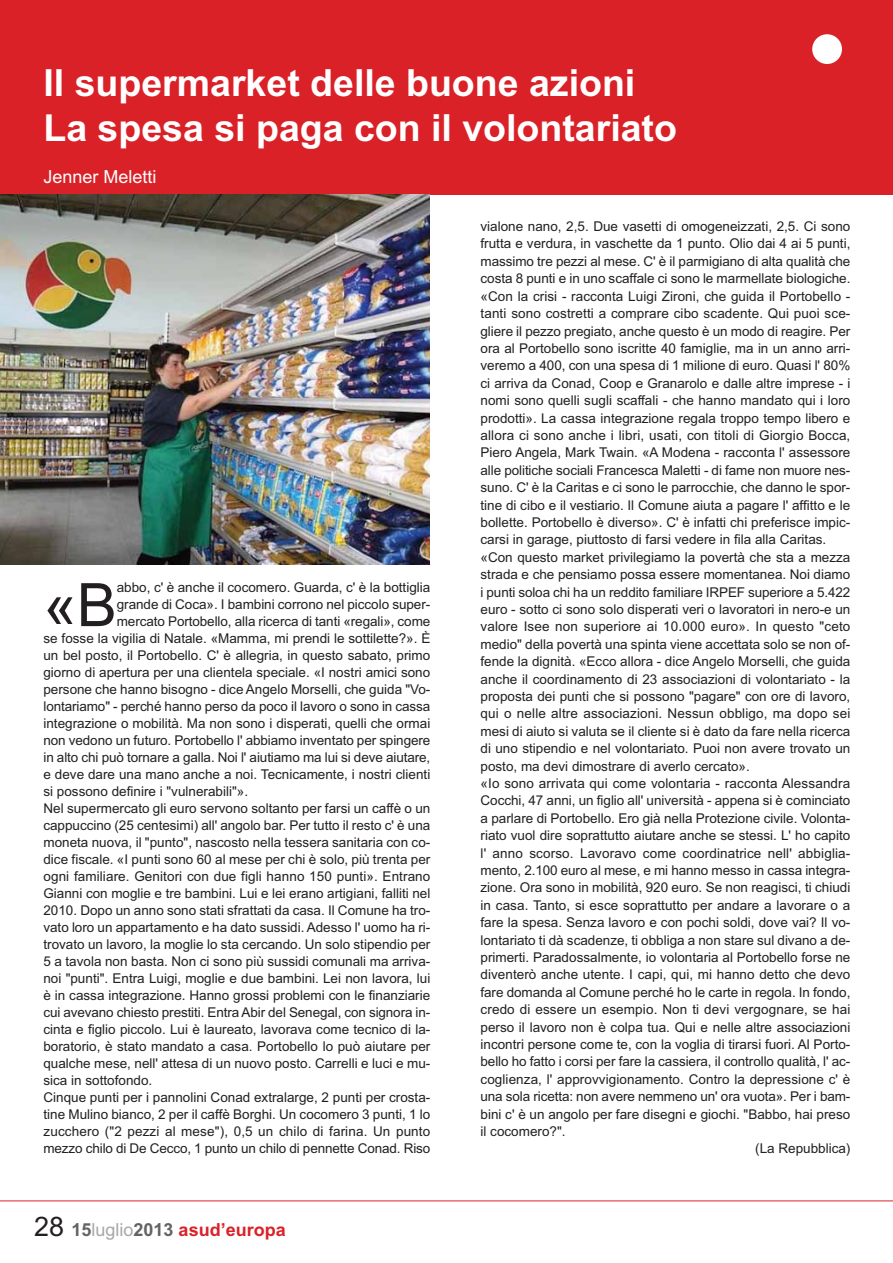
<style>
.page{position:relative;width:893px;height:1263px;background:#fff}
.page>*{position:absolute;margin:0;border:0;box-sizing:border-box;transform-origin:0 0}
.t1{font:60px "Arial";color:#231f20}
.t2{font:700 37.5px/45px "Arial";color:#fff}
.t3{font:700 18px "Arial";color:#da2128}
.t4{font:18px "Arial";color:#fff}
.t5{font:13.5px "Arial";color:#231f20}
.s1{font-weight:400;font-size:27px;color:#231f20}
.s2{color:#656262}
.s3{font-weight:400;color:#a9a7a6}
</style>
<div class="page">
<div style="left:0;top:0;width:892px;height:194px;background:#da2128"></div>
<div style="left:812px;top:34px;width:30px;height:30px;background:#fff;border-radius:50%"></div>
<img style="left:0;top:194px;width:429px;height:370px">
<hr style="left:0;top:1201px;width:892px;height:1px;background:#da2128">
<h2 class="t2" style="left:43px;top:64px;width:635px">Il supermarket delle buone azioni<br>La spesa si paga con il volontariato</h2>
<h3 class="t4" style="left:43px;top:171px;width:114px">Jenner Meletti</h3>
<h1 class="t1" style="left:43px;top:583px;width:75px">«B</h1>
<p class="t5" style="left:117px;top:583px;width:315px">abbo, c' è anche il cocomero. Guarda, c' è la bottiglia</p>
<p class="t5" style="left:117px;top:600px;width:315px">grande di Coca». I bambini corrono nel piccolo super-</p>
<p class="t5" style="left:117px;top:617px;width:315px">mercato Portobello, alla ricerca di tanti «regali», come</p>
<p class="t5" style="left:43px;top:634px;width:388px">se fosse la vigilia di Natale. «Mamma, mi prendi le sottilette?». È</p>
<p class="t5" style="left:43px;top:651px;width:388px">un bel posto, il Portobello. C' è allegria, in questo sabato, primo</p>
<p class="t5" style="left:43px;top:668px;width:388px">giorno di apertura per una clientela speciale. «I nostri amici sono</p>
<p class="t5" style="left:43px;top:685px;width:388px">persone che hanno bisogno - dice Angelo Morselli, che guida "Vo-</p>
<p class="t5" style="left:43px;top:702px;width:388px">lontariamo" - perché hanno perso da poco il lavoro o sono in cassa</p>
<p class="t5" style="left:43px;top:719px;width:388px">integrazione o mobilità. Ma non sono i disperati, quelli che ormai</p>
<p class="t5" style="left:43px;top:736px;width:388px">non vedono un futuro. Portobello l' abbiamo inventato per spingere</p>
<p class="t5" style="left:43px;top:753px;width:388px">in alto chi può tornare a galla. Noi l' aiutiamo ma lui si deve aiutare,</p>
<p class="t5" style="left:43px;top:770px;width:388px">e deve dare una mano anche a noi. Tecnicamente, i nostri clienti</p>
<p class="t5" style="left:43px;top:787px;width:206px">si possono definire i "vulnerabili"».</p>
<p class="t5" style="left:43px;top:804px;width:388px">Nel supermercato gli euro servono soltanto per farsi un caffè o un</p>
<p class="t5" style="left:43px;top:821px;width:388px">cappuccino (25 centesimi) all' angolo bar. Per tutto il resto c' è una</p>
<p class="t5" style="left:43px;top:838px;width:388px">moneta nuova, il "punto", nascosto nella tessera sanitaria con co-</p>
<p class="t5" style="left:43px;top:855px;width:388px">dice fiscale. «I punti sono 60 al mese per chi è solo, più trenta per</p>
<p class="t5" style="left:43px;top:872px;width:388px">ogni familiare. Genitori con due figli hanno 150 punti». Entrano</p>
<p class="t5" style="left:43px;top:889px;width:388px">Gianni con moglie e tre bambini. Lui e lei erano artigiani, falliti nel</p>
<p class="t5" style="left:43px;top:906px;width:388px">2010. Dopo un anno sono stati sfrattati da casa. Il Comune ha tro-</p>
<p class="t5" style="left:43px;top:923px;width:388px">vato loro un appartamento e ha dato sussidi. Adesso l' uomo ha ri-</p>
<p class="t5" style="left:43px;top:940px;width:388px">trovato un lavoro, la moglie lo sta cercando. Un solo stipendio per</p>
<p class="t5" style="left:43px;top:957px;width:388px">5 a tavola non basta. Non ci sono più sussidi comunali ma arriva-</p>
<p class="t5" style="left:43px;top:974px;width:388px">noi "punti". Entra Luigi, moglie e due bambini. Lei non lavora, lui</p>
<p class="t5" style="left:43px;top:991px;width:388px">è in cassa integrazione. Hanno grossi problemi con le finanziarie</p>
<p class="t5" style="left:43px;top:1008px;width:388px">cui avevano chiesto prestiti. Entra Abir del Senegal, con signora in-</p>
<p class="t5" style="left:43px;top:1025px;width:388px">cinta e figlio piccolo. Lui è laureato, lavorava come tecnico di la-</p>
<p class="t5" style="left:43px;top:1042px;width:388px">boratorio, è stato mandato a casa. Portobello lo può aiutare per</p>
<p class="t5" style="left:43px;top:1059px;width:388px">qualche mese, nell' attesa di un nuovo posto. Carrelli e luci e mu-</p>
<p class="t5" style="left:43px;top:1076px;width:110px">sica in sottofondo.</p>
<p class="t5" style="left:43px;top:1093px;width:388px">Cinque punti per i pannolini Conad extralarge, 2 punti per crosta-</p>
<p class="t5" style="left:43px;top:1110px;width:388px">tine Mulino bianco, 2 per il caffè Borghi. Un cocomero 3 punti, 1 lo</p>
<p class="t5" style="left:43px;top:1127px;width:388px">zucchero ("2 pezzi al mese"), 0,5 un chilo di farina. Un punto</p>
<p class="t5" style="left:43px;top:1144px;width:388px">mezzo chilo di De Cecco, 1 punto un chilo di pennette Conad. Riso</p>
<h3 class="t3" style="left:34px;top:1223px;width:253px"><span class="s1">28</span> <span class="s2">15</span><span class="s3">luglio</span><span class="s2">2013</span> asud’europa</h3>
<p class="t5" style="left:480px;top:221px;width:371px">vialone nano, 2,5. Due vasetti di omogeneizzati, 2,5. Ci sono</p>
<p class="t5" style="left:480px;top:239px;width:371px">frutta e verdura, in vaschette da 1 punto. Olio dai 4 ai 5 punti,</p>
<p class="t5" style="left:480px;top:256px;width:371px">massimo tre pezzi al mese. C' è il parmigiano di alta qualità che</p>
<p class="t5" style="left:480px;top:274px;width:371px">costa 8 punti e in uno scaffale ci sono le marmellate biologiche.</p>
<p class="t5" style="left:480px;top:291px;width:371px">«Con la crisi - racconta Luigi Zironi, che guida il Portobello -</p>
<p class="t5" style="left:480px;top:308px;width:371px">tanti sono costretti a comprare cibo scadente. Qui puoi sce-</p>
<p class="t5" style="left:480px;top:326px;width:371px">gliere il pezzo pregiato, anche questo è un modo di reagire. Per</p>
<p class="t5" style="left:480px;top:343px;width:371px">ora al Portobello sono iscritte 40 famiglie, ma in un anno arri-</p>
<p class="t5" style="left:480px;top:361px;width:371px">veremo a 400, con una spesa di 1 milione di euro. Quasi l' 80%</p>
<p class="t5" style="left:480px;top:378px;width:371px">ci arriva da Conad, Coop e Granarolo e dalle altre imprese - i</p>
<p class="t5" style="left:480px;top:395px;width:371px">nomi sono quelli sugli scaffali - che hanno mandato qui i loro</p>
<p class="t5" style="left:480px;top:413px;width:371px">prodotti». La cassa integrazione regala troppo tempo libero e</p>
<p class="t5" style="left:480px;top:430px;width:371px">allora ci sono anche i libri, usati, con titoli di Giorgio Bocca,</p>
<p class="t5" style="left:480px;top:448px;width:371px">Piero Angela, Mark Twain. «A Modena - racconta l' assessore</p>
<p class="t5" style="left:480px;top:465px;width:371px">alle politiche sociali Francesca Maletti - di fame non muore nes-</p>
<p class="t5" style="left:480px;top:482px;width:371px">suno. C' è la Caritas e ci sono le parrocchie, che danno le spor-</p>
<p class="t5" style="left:480px;top:500px;width:371px">tine di cibo e il vestiario. Il Comune aiuta a pagare l' affitto e le</p>
<p class="t5" style="left:480px;top:517px;width:371px">bollette. Portobello è diverso». C' è infatti chi preferisce impic-</p>
<p class="t5" style="left:480px;top:535px;width:347px">carsi in garage, piuttosto di farsi vedere in fila alla Caritas.</p>
<p class="t5" style="left:480px;top:552px;width:371px">«Con questo market privilegiamo la povertà che sta a mezza</p>
<p class="t5" style="left:480px;top:569px;width:371px">strada e che pensiamo possa essere momentanea. Noi diamo</p>
<p class="t5" style="left:480px;top:587px;width:371px">i punti soloa chi ha un reddito familiare IRPEF superiore a 5.422</p>
<p class="t5" style="left:480px;top:604px;width:371px">euro - sotto ci sono solo disperati veri o lavoratori in nero-e un</p>
<p class="t5" style="left:480px;top:622px;width:371px">valore Isee non superiore ai 10.000 euro». In questo "ceto</p>
<p class="t5" style="left:480px;top:639px;width:371px">medio" della povertà una spinta viene accettata solo se non of-</p>
<p class="t5" style="left:480px;top:657px;width:371px">fende la dignità. «Ecco allora - dice Angelo Morselli, che guida</p>
<p class="t5" style="left:480px;top:674px;width:371px">anche il coordinamento di 23 associazioni di volontariato - la</p>
<p class="t5" style="left:480px;top:691px;width:371px">proposta dei punti che si possono "pagare" con ore di lavoro,</p>
<p class="t5" style="left:480px;top:709px;width:371px">qui o nelle altre associazioni. Nessun obbligo, ma dopo sei</p>
<p class="t5" style="left:480px;top:726px;width:371px">mesi di aiuto si valuta se il cliente si è dato da fare nella ricerca</p>
<p class="t5" style="left:480px;top:744px;width:371px">di uno stipendio e nel volontariato. Puoi non avere trovato un</p>
<p class="t5" style="left:480px;top:761px;width:271px">posto, ma devi dimostrare di averlo cercato».</p>
<p class="t5" style="left:480px;top:778px;width:371px">«Io sono arrivata qui come volontaria - racconta Alessandra</p>
<p class="t5" style="left:480px;top:796px;width:371px">Cocchi, 47 anni, un figlio all' università - appena si è cominciato</p>
<p class="t5" style="left:480px;top:813px;width:371px">a parlare di Portobello. Ero già nella Protezione civile. Volonta-</p>
<p class="t5" style="left:480px;top:831px;width:371px">riato vuol dire soprattutto aiutare anche se stessi. L' ho capito</p>
<p class="t5" style="left:480px;top:848px;width:371px">l' anno scorso. Lavoravo come coordinatrice nell' abbiglia-</p>
<p class="t5" style="left:480px;top:865px;width:371px">mento, 2.100 euro al mese, e mi hanno messo in cassa integra-</p>
<p class="t5" style="left:480px;top:883px;width:371px">zione. Ora sono in mobilità, 920 euro. Se non reagisci, ti chiudi</p>
<p class="t5" style="left:480px;top:900px;width:371px">in casa. Tanto, si esce soprattutto per andare a lavorare o a</p>
<p class="t5" style="left:480px;top:918px;width:371px">fare la spesa. Senza lavoro e con pochi soldi, dove vai? Il vo-</p>
<p class="t5" style="left:480px;top:935px;width:371px">lontariato ti dà scadenze, ti obbliga a non stare sul divano a de-</p>
<p class="t5" style="left:480px;top:952px;width:371px">primerti. Paradossalmente, io volontaria al Portobello forse ne</p>
<p class="t5" style="left:480px;top:970px;width:371px">diventerò anche utente. I capi, qui, mi hanno detto che devo</p>
<p class="t5" style="left:480px;top:987px;width:371px">fare domanda al Comune perché ho le carte in regola. In fondo,</p>
<p class="t5" style="left:480px;top:1005px;width:371px">credo di essere un esempio. Non ti devi vergognare, se hai</p>
<p class="t5" style="left:480px;top:1022px;width:371px">perso il lavoro non è colpa tua. Qui e nelle altre associazioni</p>
<p class="t5" style="left:480px;top:1039px;width:371px">incontri persone come te, con la voglia di tirarsi fuori. Al Porto-</p>
<p class="t5" style="left:480px;top:1057px;width:371px">bello ho fatto i corsi per fare la cassiera, il controllo qualità, l' ac-</p>
<p class="t5" style="left:480px;top:1074px;width:371px">coglienza, l' approvvigionamento. Contro la depressione c' è</p>
<p class="t5" style="left:480px;top:1092px;width:371px">una sola ricetta: non avere nemmeno un' ora vuota». Per i bam-</p>
<p class="t5" style="left:480px;top:1109px;width:371px">bini c' è un angolo per fare disegni e giochi. "Babbo, hai preso</p>
<p class="t5" style="left:480px;top:1126px;width:87px">il cocomero?".</p>
<p class="t5" style="left:755px;top:1144px;width:97px">(La Repubblica)</p>
</div>
